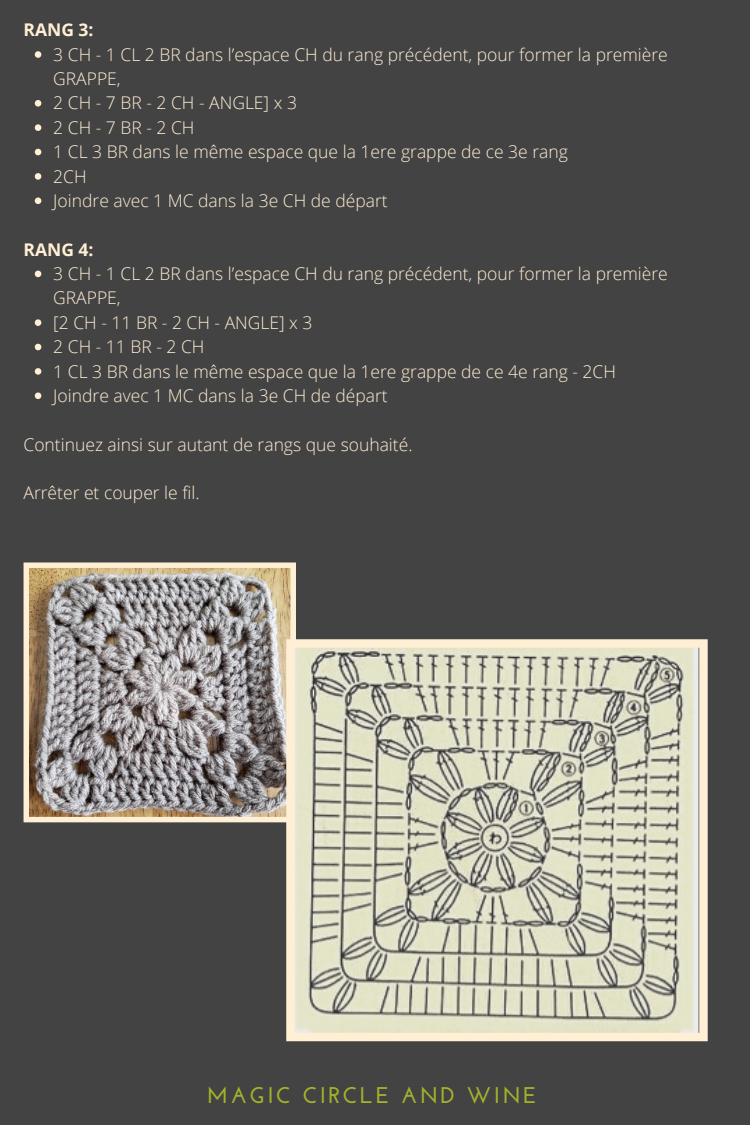
<style>
.page{position:relative;width:750px;height:1125px;background:#444343}
.page>*{position:absolute;margin:0;border:0;box-sizing:border-box;transform-origin:0 0}
.t1{font:700 22.75px "Josefin Sans";letter-spacing:.1em;color:#a5b22a}
.t2{font:300 17.5px/24.4px "Open Sans";color:#ffefd5}
.t3{font:700 17.5px "Open Sans";color:#ffefd5}
.t4{font:300 17.5px "Open Sans";letter-spacing:.13em;color:#ffefd5}
</style>
<div class="page">
<svg style="left:35px;top:51px;width:6px;height:7px"></svg>
<svg style="left:35px;top:100px;width:6px;height:7px"></svg>
<svg style="left:35px;top:124px;width:6px;height:7px"></svg>
<svg style="left:35px;top:149px;width:6px;height:6px"></svg>
<svg style="left:35px;top:173px;width:6px;height:7px"></svg>
<svg style="left:35px;top:198px;width:6px;height:6px"></svg>
<svg style="left:35px;top:271px;width:6px;height:6px"></svg>
<svg style="left:35px;top:319px;width:6px;height:7px"></svg>
<svg style="left:35px;top:344px;width:6px;height:6px"></svg>
<svg style="left:35px;top:368px;width:6px;height:7px"></svg>
<svg style="left:35px;top:393px;width:6px;height:6px"></svg>
<svg style="left:24px;top:563px;width:272px;height:259px;background:#9f9792"></svg>
<svg style="left:286px;top:639px;width:422px;height:402px;background:#cac8b5"></svg>
<p class="t3" style="left:24px;top:18px;width:72px">RANG 3:</p>
<p class="t2" style="left:53px;top:42px;width:616px">3 CH - 1 CL 2 BR dans l’espace CH du rang précédent, pour former la première<br>GRAPPE,</p>
<p class="t2" style="left:53px;top:90px;width:245px">2CH-7BR-2CH-ANGLE]x3</p>
<p class="t4" style="left:53px;top:115px;width:143px">2CH-7BR-2CH</p>
<p class="t2" style="left:53px;top:139px;width:516px">1 CL 3 BR dans le même espace que la 1ere grappe de ce 3e rang</p>
<p class="t2" style="left:53px;top:164px;width:35px">2CH</p>
<p class="t2" style="left:53px;top:188px;width:336px">Joindre avec 1 MC dans la 3e CH de départ</p>
<p class="t3" style="left:24px;top:237px;width:72px">RANG 4:</p>
<p class="t2" style="left:53px;top:261px;width:616px">3 CH - 1 CL 2 BR dans l’espace CH du rang précédent, pour former la première<br>GRAPPE,</p>
<p class="t2" style="left:53px;top:310px;width:261px">[2CH-11BR-2CH-ANGLE]x3</p>
<p class="t2" style="left:53px;top:334px;width:153px">2CH-11BR-2CH</p>
<p class="t2" style="left:53px;top:359px;width:564px">1 CL 3 BR dans le même espace que la 1ere grappe de ce 4e rang - 2CH</p>
<p class="t2" style="left:53px;top:383px;width:336px">Joindre avec 1 MC dans la 3e CH de départ</p>
<p class="t2" style="left:24px;top:432px;width:390px">Continuez ainsi sur autant de rangs que souhaité.</p>
<p class="t2" style="left:24px;top:480px;width:178px">Arrêter et couper le fil.</p>
<p class="t1" style="left:207px;top:1086px;width:332px">MAGIC CIRCLE AND WINE</p>
</div>
